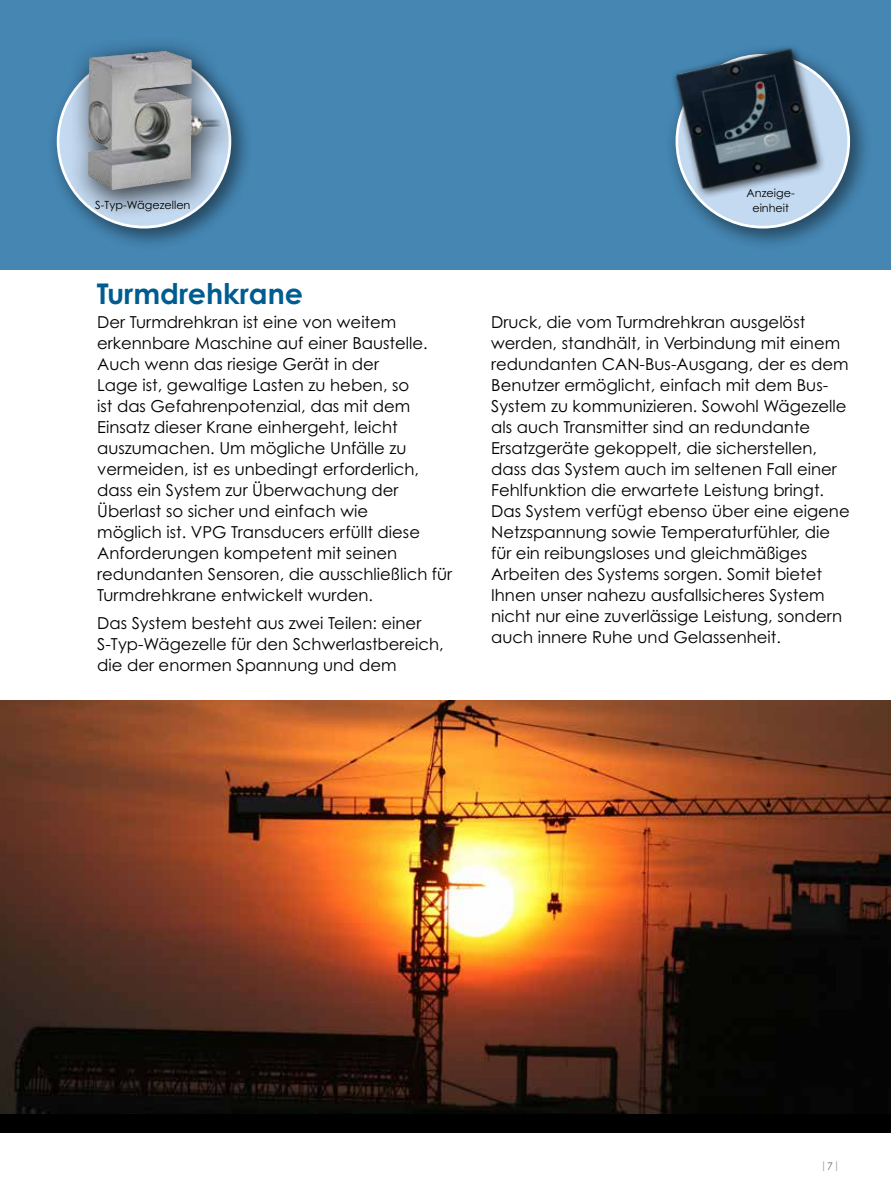
<style>
.page{position:relative;width:891px;height:1188px;background:#fff}
.page>*{position:absolute;margin:0;border:0;box-sizing:border-box;transform-origin:0 0}
.t1{font:700 28.5px "Century Gothic Pro";color:#005c90}
.t2{font:16.5px/21px "Century Gothic Pro";color:#000}
.t3{font:11.25px/15px "Century Gothic Pro";color:#000;text-align:center}
.t4{font:10.5px "Century Gothic Pro";color:#9d9fa2}
.s1{color:#6d6e71}
</style>
<div class="page">
<img style="left:0;top:700px;width:891px;height:414px">
<div style="left:0;top:0;width:891px;height:270px;background:#4586b3"></div>
<div style="left:665px;top:44px;width:208px;height:207px;background:#000;opacity:.45"></div>
<svg style="left:677px;top:55px;width:172px;height:172px"></svg>
<div style="left:46px;top:44px;width:208px;height:207px;background:#000;opacity:.45"></div>
<svg style="left:58px;top:55px;width:172px;height:172px"></svg>
<img style="left:665px;top:44px;width:174px;height:176px">
<div style="left:68px;top:35px;width:178px;height:186px;background:#000;opacity:.75"></div>
<img style="left:88px;top:51px;width:153px;height:140px">
<div style="left:0;top:1114px;width:891px;height:19px;background:#000"></div>
<p class="t3" style="left:95px;top:197px;width:97px">S-Typ-Wägezellen</p>
<h1 class="t1" style="left:97px;top:276px;width:208px">Turmdrehkrane</h1>
<p class="t2" style="left:97px;top:311px;width:356px">Der Turmdrehkran ist eine von weitem erkennbare Maschine auf einer Baustelle.<br>Auch wenn das riesige Gerät in der<br>Lage ist, gewaltige Lasten zu heben, so<br>ist das Gefahrenpotenzial, das mit dem Einsatz dieser Krane einhergeht, leicht auszumachen. Um mögliche Unfälle zu vermeiden, ist es unbedingt erforderlich, dass ein System zur Überwachung der Überlast so sicher und einfach wie<br>möglich ist. VPG Transducers erfüllt diese Anforderungen kompetent mit seinen redundanten Sensoren, die ausschließlich für Turmdrehkrane entwickelt wurden.</p>
<p class="t2" style="left:97px;top:612px;width:348px">Das System besteht aus zwei Teilen: einer<br>S-Typ-Wägezelle für den Schwerlastbereich, die der enormen Spannung und dem</p>
<p class="t3" style="left:747px;top:185px;width:50px">Anzeige&shy;einheit</p>
<p class="t2" style="left:491px;top:311px;width:360px">Druck, die vom Turmdrehkran ausgelöst werden, standhält, in Verbindung mit einem redundanten CAN-Bus-Ausgang, der es dem Benutzer ermöglicht, einfach mit dem Bus-System zu kommunizieren. Sowohl Wägezelle als auch Transmitter sind an redundante Ersatzgeräte gekoppelt, die sicherstellen, dass das System auch im seltenen Fall einer Fehlfunktion die erwartete Leistung bringt.<br>Das System verfügt ebenso über eine eigene Netzspannung sowie Temperaturfühler, die für ein reibungsloses und gleichmäßiges Arbeiten des Systems sorgen. Somit bietet Ihnen unser nahezu ausfallsicheres System nicht nur eine zuverlässige Leistung, sondern auch innere Ruhe und Gelassenheit.</p>
<p class="t4" style="left:820px;top:1159px;width:21px">|<span class="s1">7</span>|</p>
</div>
